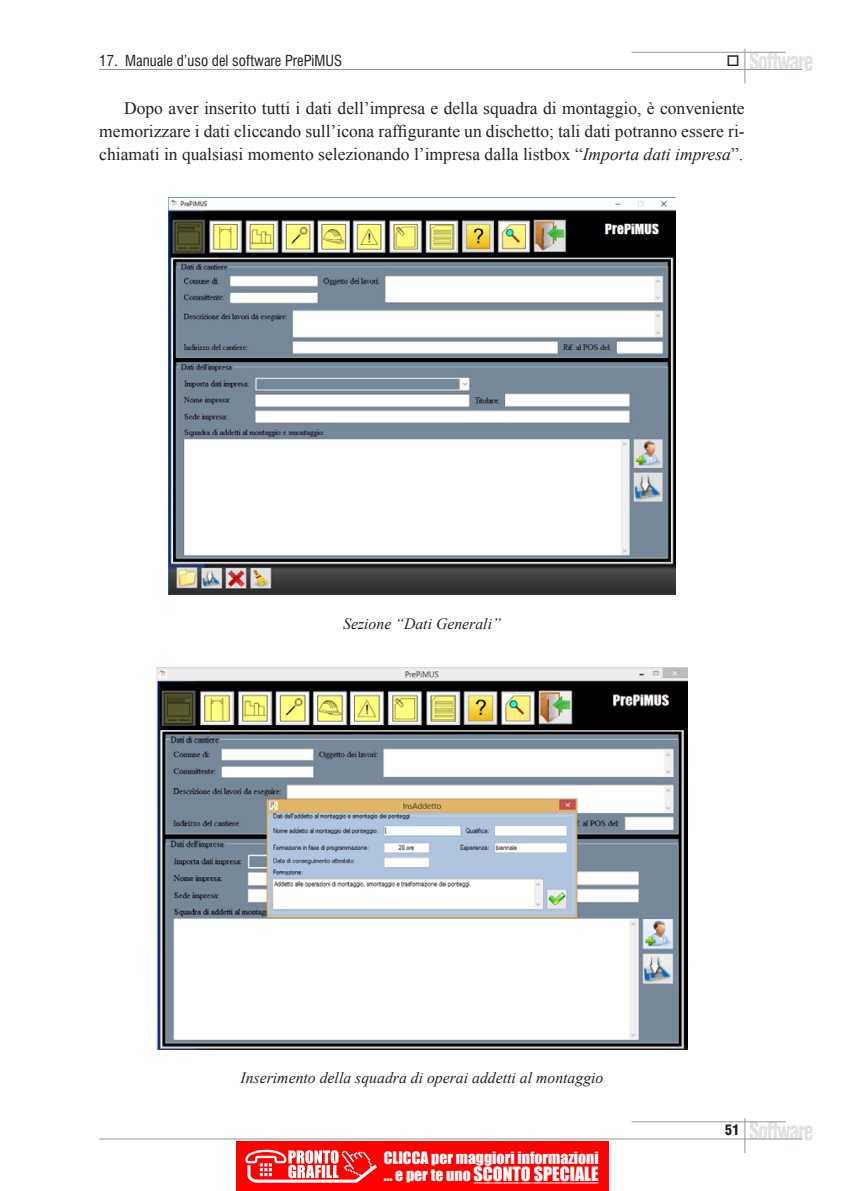
<style>
.page{position:relative;width:844px;height:1191px;background:#fff}
.page>*{position:absolute;margin:0;border:0;box-sizing:border-box;transform-origin:0 0}
.t1{font:18.03px "Impact";color:#fff}
.t2{font:17.5px/22.8px "Times New Roman";color:#231f20;text-align:justify}
.t3{font:italic 15.75px "Times New Roman";color:#231f20}
.t4{font:15.75px "Impact";color:#fff}
.t5{font:condensed 14.88px "Swiss 721 BT";color:#231f20}
.t6{font:900 condensed 14px "Swiss 721 BT";color:#231f20}
.s1{font-style:italic}
.s2{font-size:15.75px}
</style>
<div class="page">
<svg style="left:750px;top:52px;width:62px;height:19px"></svg>
<hr style="left:744px;top:49px;width:1px;height:34px;background:#939598">
<hr style="left:99px;top:69px;width:703px;height:1px;background:#939598">
<hr style="left:631px;top:52px;width:154px;height:1px;background:#939598">
<svg style="left:749px;top:1121px;width:63px;height:19px"></svg>
<hr style="left:744px;top:1118px;width:1px;height:35px;background:#939598">
<hr style="left:99px;top:1138px;width:703px;height:1px;background:#939598">
<hr style="left:631px;top:1121px;width:154px;height:1px;background:#939598">
<img style="left:168px;top:198px;width:507px;height:396px">
<img style="left:157px;top:667px;width:530px;height:382px">
<div style="left:236px;top:1141px;width:372px;height:50px;background:#f00"></div>
<hr style="left:473px;top:1182px;width:125px;height:1px;background:#fff">
<svg style="left:245px;top:1149px;width:132px;height:34px"></svg>
<p class="t5" style="left:99px;top:51px;width:244px">17. Manuale d’uso del software PrePiMUS</p>
<p class="t2" style="left:99px;top:97px;width:646px;text-indent:25px">Dopo aver inserito tutti i dati dell’impresa e della squadra di montaggio, è conveniente memorizzare i dati cliccando sull’icona raffigurante un dischetto; tali dati potranno essere ri&shy;chiamati in qualsiasi momento selezionando l’impresa dalla listbox “<span class="s1">Importa dati impresa</span>”.</p>
<p class="t3" style="left:343px;top:612px;width:159px">Sezione “Dati Generali”</p>
<p class="t3" style="left:240px;top:1067px;width:364px">Inserimento della squadra di operai addetti al montaggio</p>
<p class="t4" style="left:383px;top:1145px;width:216px">CLICCA per maggiori informazioni</p>
<p class="t1" style="left:383px;top:1160px;width:216px"><span class="s2">… e per te uno</span> SCONTO SPECIALE</p>
<p class="t6" style="left:724px;top:1122px;width:17px">51</p>
</div>
